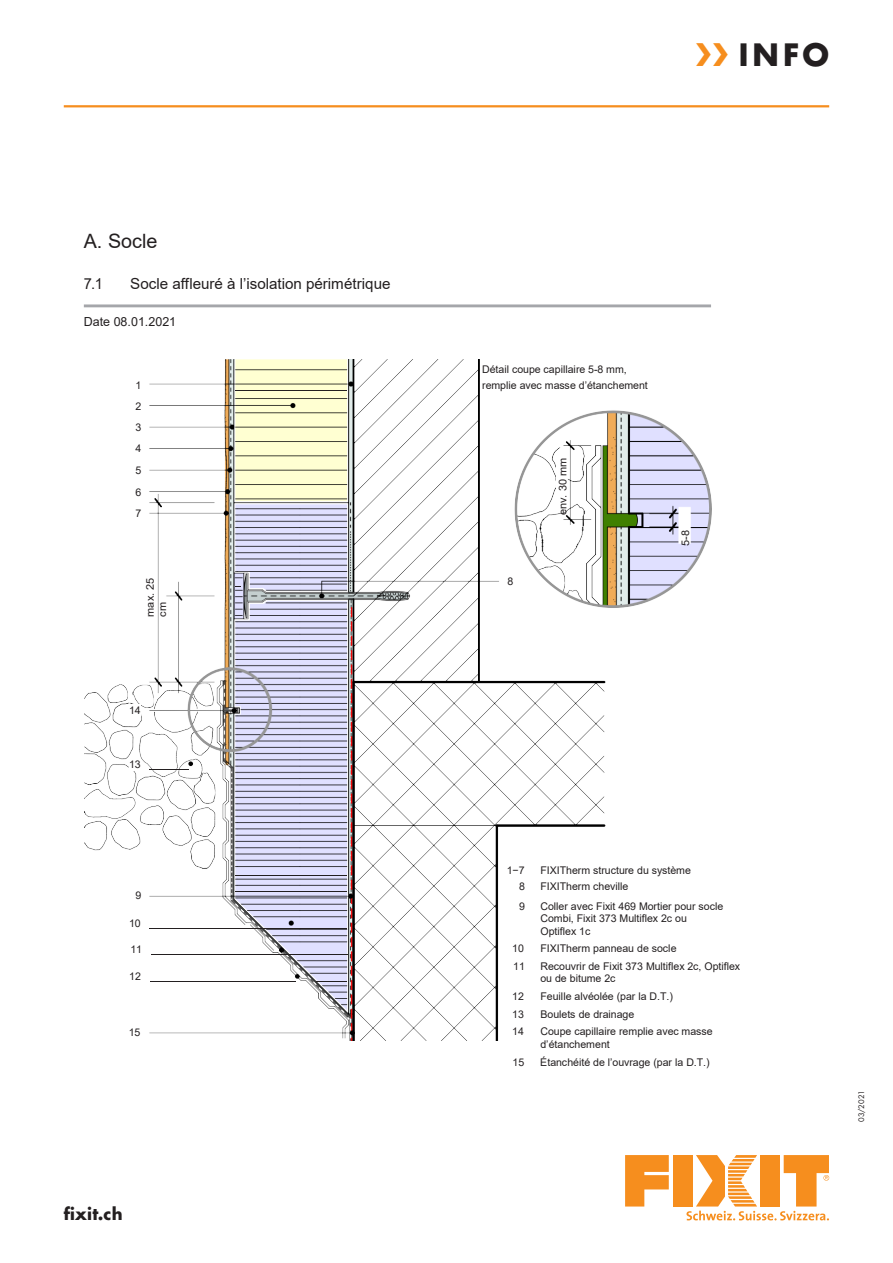
<style>
.page{position:relative;width:893px;height:1263px;background:#fff}
.page>*{position:absolute;margin:0;border:0;box-sizing:border-box;transform-origin:0 0}
.t1{font:700 30px "Futura Std";color:#231f20}
.t2{font:19.8px "Arial";letter-spacing:.005em;color:#231f20}
.t3{font:700 16.5px "Futura Std";color:#231f20}
.t4{font:15.15px "Arial";letter-spacing:-.005em;color:#231f20}
.t5{font:15.15px "Arial";letter-spacing:-.005em;color:#231f20;scale:.96 1}
.t6{font:12.45px "Arial";color:#231f20}
.t7{font:10.65px/21.5px "Arial";letter-spacing:-.005em;color:#231f20}
.Inseratenummer{font:7.5px "Futura Std";letter-spacing:.01em;color:#231f20}
.s1{color:#f68e1e}
</style>
<div class="page">
<hr style="left:64px;top:105px;width:765px;height:2px;background:#f68e1e">
<svg style="left:625px;top:1155px;width:44px;height:51px"></svg>
<div style="left:673px;top:1155px;width:20px;height:51px;background:#f68e1e"></div>
<svg style="left:686px;top:1155px;width:143px;height:65px"></svg>
<img style="left:84px;top:360px;width:628px;height:681px">
<hr style="left:235px;top:390px;width:112px;height:1px;background:#231f20">
<div style="left:129px;top:704px;width:12px;height:12px;background:#fff"></div>
<div style="left:129px;top:758px;width:12px;height:12px;background:#fff"></div>
<hr style="left:150px;top:769px;width:39px;height:1px;background:#231f20">
<hr style="left:235px;top:875px;width:112px;height:1px;background:#231f20">
<hr style="left:235px;top:891px;width:112px;height:1px;background:#231f20">
<hr style="left:150px;top:928px;width:197px;height:1px;background:#231f20">
<hr style="left:151px;top:954px;width:196px;height:1px;background:#231f20">
<hr style="left:150px;top:981px;width:145px;height:1px;background:#231f20">
<hr style="left:316px;top:981px;width:31px;height:1px;background:#231f20">
<hr style="left:84px;top:304px;width:627px;height:3px;background:#a5a6aa">
<h1 class="t1" style="left:695px;top:34px;width:135px"><span class="s1">❯❯</span> INFO</h1>
<p class="t2" style="left:84px;top:228px;width:75px">A. Socle</p>
<p class="t5" style="left:84px;top:273px;width:21px">7.1</p>
<p class="t4" style="left:130px;top:273px;width:262px">Socle affleuré à l’isolation périmétrique</p>
<p class="t6" style="left:84px;top:313px;width:94px">Date 08.01.2021</p>
<p class="t7" style="left:482px;top:358px;width:146px">Détail coupe capillaire 5-8 mm,</p>
<p class="t7" style="left:135px;top:375px;width:7px">1</p>
<p class="t7" style="left:482px;top:375px;width:167px">remplie avec masse d’étanchement</p>
<p class="t7" style="left:135px;top:395px;width:8px;text-align:justify">2<br>3<br>4<br>5<br>6<br>7</p>
<p class="t7" style="left:552px;top:515px;width:59px;rotate:-90deg">env. 30 mm</p>
<p class="t7" style="left:144px;top:617px;width:41px;line-height:12.5px;rotate:-90deg">max. 25 cm</p>
<p class="t7" style="left:508px;top:570px;width:7px">8</p>
<p class="t7" style="left:674px;top:546px;width:17px;rotate:-90deg">5-8</p>
<p class="t7" style="left:129px;top:699px;width:13px">14</p>
<p class="t7" style="left:129px;top:753px;width:13px">13</p>
<p class="t7" style="left:135px;top:884px;width:7px">9</p>
<p class="t7" style="left:129px;top:912px;width:13px">10</p>
<p class="t7" style="left:130px;top:939px;width:13px">11</p>
<p class="t7" style="left:129px;top:965px;width:13px">12</p>
<p class="t7" style="left:129px;top:1022px;width:13px">15</p>
<h3 class="t3" style="left:64px;top:1203px;width:60px">fixit.ch</h3>
<p class="t7" style="left:507px;top:859px;width:19px">1−7</p>
<p class="t7" style="left:540px;top:859px;width:152px">FIXITherm structure du système</p>
<p class="t7" style="left:519px;top:875px;width:7px">8</p>
<p class="t7" style="left:540px;top:875px;width:90px">FIXITherm cheville</p>
<p class="t7" style="left:519px;top:895px;width:7px">9</p>
<p class="t7" style="left:540px;top:895px;width:184px">Coller avec Fixit 469 Mortier pour socle</p>
<p class="t7" style="left:540px;top:912px;width:148px;line-height:12.9px">Combi, Fixit 373 Multiflex 2c ou<br>Optiflex 1c</p>
<p class="t7" style="left:512px;top:937px;width:13px">10</p>
<p class="t7" style="left:540px;top:937px;width:138px">FIXITherm panneau de socle</p>
<p class="t7" style="left:513px;top:955px;width:13px">11</p>
<p class="t7" style="left:540px;top:959px;width:201px;line-height:12.8px">Recouvrir de Fixit 373 Multiflex 2c, Optiflex ou de bitume 2c</p>
<p class="t7" style="left:512px;top:985px;width:13px">12</p>
<p class="t7" style="left:540px;top:985px;width:134px">Feuille alvéolée (par la D.T.)</p>
<p class="t7" style="left:512px;top:1003px;width:13px">13</p>
<p class="t7" style="left:540px;top:1003px;width:95px">Boulets de drainage</p>
<p class="t7" style="left:512px;top:1021px;width:13px">14</p>
<p class="t7" style="left:540px;top:1025px;width:174px;line-height:12.9px">Coupe capillaire remplie avec masse d’étanchement</p>
<p class="t7" style="left:512px;top:1051px;width:13px">15</p>
<p class="t7" style="left:540px;top:1051px;width:171px">Étanchéité de l’ouvrage (par la D.T.)</p>
<p class="Inseratenummer" style="left:857px;top:1122px;width:33px;rotate:-90deg">03/2021</p>
</div>
